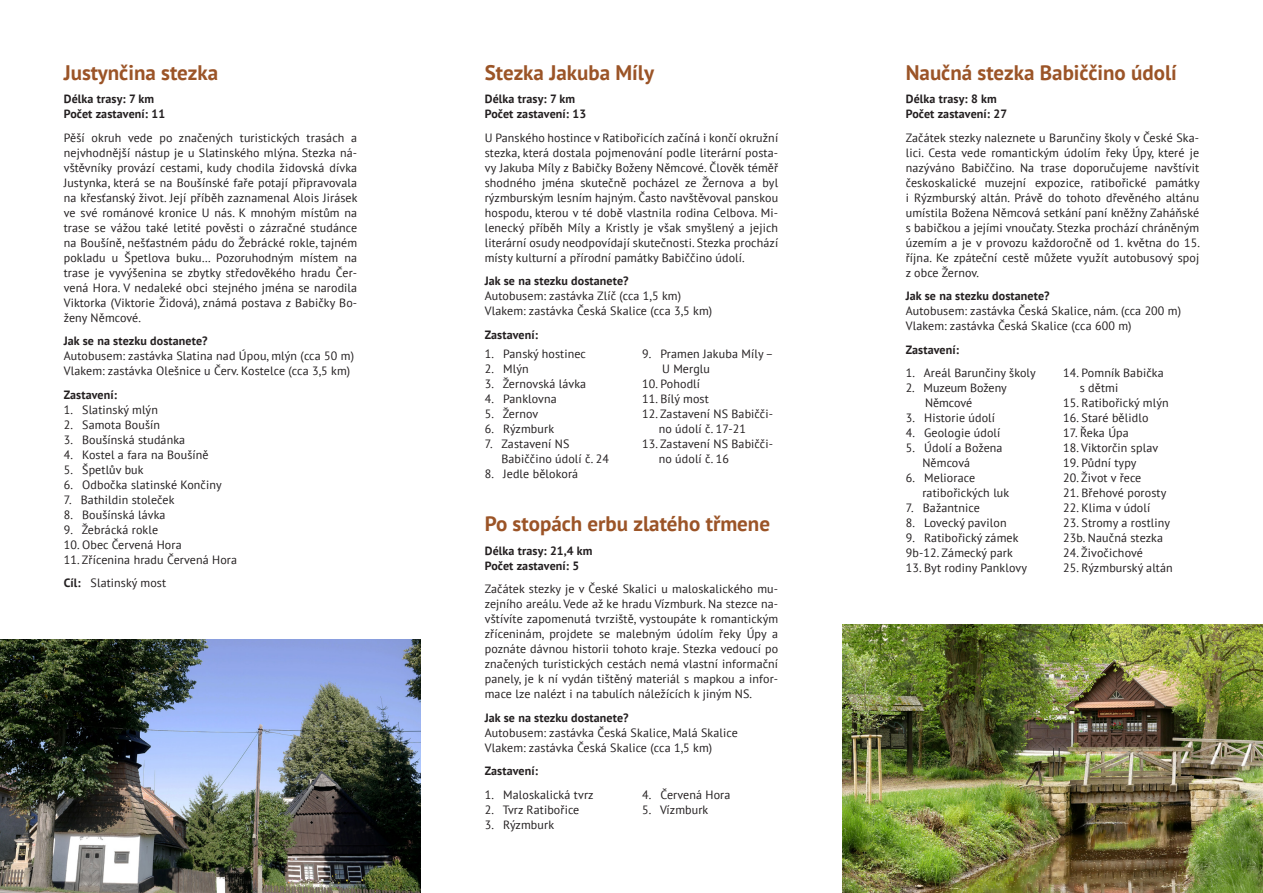
<style>
.page{position:relative;width:1263px;height:893px;background:#fff}
.page>*{position:absolute;margin:0;border:0;box-sizing:border-box;transform-origin:0 0}
.text{font:700 21px "PT Sans";color:#9b5427}
.text-2{font:12px/15px "PT Sans";letter-spacing:.01em;color:#231f20}
.text-3{font:700 12px/15px "PT Sans";letter-spacing:.01em;color:#231f20}
.s1{font-weight:700}
</style>
<div class="page">
<img style="left:0;top:640px;width:421px;height:253px">
<img style="left:842px;top:625px;width:421px;height:268px">
<p class="text" style="left:64px;top:58px;width:156px">Justynčina stezka</p>
<p class="text-3" style="left:64px;top:91px;width:103px">Délka trasy: 7 km<br>Počet zastavení: 11</p>
<p class="text-2" style="left:64px;top:130px;width:295px;text-align:justify">Pěší okruh vede po značených turistických trasách a nejvhodnější nástup je u Slatinského mlýna. Stezka ná&shy;vštěvníky provází cestami, kudy chodila židovská dívka Justynka, která se na Boušínské faře potají připravovala na křesťanský život. Její příběh zaznamenal Alois Jirásek ve své románové kronice U nás. K mnohým místům na trase se vážou také letité pověsti o zázračné studánce na Boušíně, nešťastném pádu do Žebrácké rokle, tajném pokladu u Špetlova buku… Pozoruhodným místem na trase je vyvýšenina se zbytky středověkého hradu Čer&shy;vená Hora. V nedaleké obci stejného jména se narodila Viktorka (Viktorie Židová), známá postava z Babičky Bo&shy;ženy Němcové.</p>
<p class="text-2" style="left:64px;top:333px;width:292px"><span class="s1">Jak se na stezku dostanete?<br></span>Autobusem: zastávka Slatina nad Úpou, mlýn (cca 50 m)<br>Vlakem: zastávka Olešnice u Červ. Kostelce (cca 3,5 km)</p>
<p class="text-3" style="left:64px;top:387px;width:55px">Zastavení:</p>
<p class="text-2" style="left:64px;top:402px;width:96px">1. Slatinský mlýn</p>
<p class="text-2" style="left:64px;top:417px;width:98px">2. Samota Boušín</p>
<p class="text-2" style="left:64px;top:432px;width:123px">3. Boušínská studánka</p>
<p class="text-2" style="left:64px;top:447px;width:146px">4. Kostel a fara na Boušíně</p>
<p class="text-2" style="left:64px;top:462px;width:81px">5. Špetlův buk</p>
<p class="text-2" style="left:64px;top:477px;width:159px">6. Odbočka slatinské Končiny</p>
<p class="text-2" style="left:64px;top:492px;width:112px">7. Bathildin stoleček</p>
<p class="text-2" style="left:64px;top:507px;width:103px">8. Boušínská lávka</p>
<p class="text-2" style="left:64px;top:522px;width:96px">9. Žebrácká rokle</p>
<p class="text-2" style="left:64px;top:537px;width:119px">10. Obec Červená Hora</p>
<p class="text-2" style="left:64px;top:552px;width:175px">11. Zřícenina hradu Červená Hora</p>
<p class="text-2" style="left:64px;top:575px;width:104px"><span class="s1">Cíl:</span> Slatinský most</p>
<p class="text" style="left:485px;top:58px;width:171px">Stezka Jakuba Míly</p>
<p class="text-3" style="left:485px;top:91px;width:103px">Délka trasy: 7 km<br>Počet zastavení: 13</p>
<p class="text-2" style="left:485px;top:130px;width:295px;text-align:justify">U Panského hostince v Ratibořicích začíná i končí okružní stezka, která dostala pojmenování podle literární posta&shy;vy Jakuba Míly z Babičky Boženy Němcové. Člověk téměř shodného jména skutečně pocházel ze Žernova a byl rýzmburským lesním hajným. Často navštěvoval panskou hospodu, kterou v té době vlastnila rodina Celbova. Mi&shy;lenecký příběh Míly a Kristly je však smyšlený a jejich literární osudy neodpovídají skutečnosti. Stezka prochází místy kulturní a přírodní památky Babiččino údolí.</p>
<p class="text-2" style="left:485px;top:273px;width:229px"><span class="s1">Jak se na stezku dostanete?<br></span>Autobusem: zastávka Zlíč (cca 1,5 km)<br>Vlakem: zastávka Česká Skalice (cca 3,5 km)</p>
<p class="text-3" style="left:485px;top:327px;width:55px">Zastavení:</p>
<p class="text-2" style="left:485px;top:346px;width:103px">1. Panský hostinec</p>
<p class="text-2" style="left:485px;top:361px;width:45px">2. Mlýn</p>
<p class="text-2" style="left:485px;top:376px;width:103px">3. Žernovská lávka</p>
<p class="text-2" style="left:485px;top:391px;width:73px">4. Panklovna</p>
<p class="text-2" style="left:485px;top:406px;width:55px">5. Žernov</p>
<p class="text-2" style="left:485px;top:421px;width:71px">6. Rýzmburk</p>
<p class="text-2" style="left:501px;top:436px;width:109px;text-indent:-17px">7. Zastavení NS<br>Babiččino údolí č. 24</p>
<p class="text-2" style="left:485px;top:466px;width:95px">8. Jedle bělokorá</p>
<p class="text-2" style="left:662px;top:346px;width:113px;text-indent:-20px">9. Pramen Jakuba Míly –<br>U Merglu</p>
<p class="text-2" style="left:642px;top:376px;width:59px">10. Pohodlí</p>
<p class="text-2" style="left:642px;top:391px;width:68px">11. Bílý most</p>
<p class="text-2" style="left:659px;top:406px;width:116px;text-indent:-17px">12. Zastavení NS Babičči&shy;no údolí č. 17-21</p>
<p class="text-2" style="left:659px;top:436px;width:116px;text-indent:-17px">13. Zastavení NS Babičči&shy;no údolí č. 16</p>
<p class="text" style="left:485px;top:510px;width:287px">Po stopách erbu zlatého třmene</p>
<p class="text-3" style="left:485px;top:543px;width:109px">Délka trasy: 21,4 km<br>Počet zastavení: 5</p>
<p class="text-2" style="left:485px;top:581px;width:295px;text-align:justify">Začátek stezky je v České Skalici u maloskalického mu&shy;zejního areálu. Vede až ke hradu Vízmburk. Na stezce na&shy;vštívíte zapomenutá tvrziště, vystoupáte k romantickým zříceninám, projdete se malebným údolím řeky Úpy a poznáte dávnou historii tohoto kraje. Stezka vedoucí po značených turistických cestách nemá vlastní informační panely, je k ní vydán tištěný materiál s mapkou a infor&shy;mace lze nalézt i na tabulích náležících k jiným NS.</p>
<p class="text-2" style="left:485px;top:710px;width:255px"><span class="s1">Jak se na stezku dostanete?<br></span>Autobusem: zastávka Česká Skalice, Malá Skalice<br>Vlakem: zastávka Česká Skalice (cca 1,5 km)</p>
<p class="text-3" style="left:485px;top:763px;width:55px">Zastavení:</p>
<p class="text-2" style="left:485px;top:787px;width:110px">1. Maloskalická tvrz</p>
<p class="text-2" style="left:485px;top:802px;width:96px">2. Tvrz Ratibořice</p>
<p class="text-2" style="left:485px;top:817px;width:71px">3. Rýzmburk</p>
<p class="text-2" style="left:642px;top:787px;width:90px">4. Červená Hora</p>
<p class="text-2" style="left:642px;top:802px;width:68px">5. Vízmburk</p>
<p class="text" style="left:906px;top:58px;width:273px">Naučná stezka Babiččino údolí</p>
<p class="text-3" style="left:906px;top:91px;width:103px">Délka trasy: 8 km<br>Počet zastavení: 27</p>
<p class="text-2" style="left:906px;top:130px;width:296px;text-align:justify">Začátek stezky naleznete u Barunčiny školy v České Ska&shy;lici. Cesta vede romantickým údolím řeky Úpy, které je nazýváno Babiččino. Na trase doporučujeme navštívit českoskalické muzejní expozice, ratibořické památky i Rýzmburský altán. Právě do tohoto dřevěného altánu umístila Božena Němcová setkání paní kněžny Zaháňské s babičkou a jejími vnoučaty. Stezka prochází chráněným územím a je v provozu každoročně od 1. května do 15. října. Ke zpáteční cestě můžete využít autobusový spoj z obce Žernov.</p>
<p class="text-2" style="left:906px;top:288px;width:277px"><span class="s1">Jak se na stezku dostanete?<br></span>Autobusem: zastávka Česká Skalice, nám. (cca 200 m)<br>Vlakem: zastávka Česká Skalice (cca 600 m)</p>
<p class="text-3" style="left:906px;top:342px;width:55px">Zastavení:</p>
<p class="text-2" style="left:906px;top:365px;width:132px">1. Areál Barunčiny školy</p>
<p class="text-2" style="left:925px;top:380px;width:83px;text-indent:-19px">2. Muzeum Boženy<br>Němcové</p>
<p class="text-2" style="left:906px;top:410px;width:91px">3. Historie údolí</p>
<p class="text-2" style="left:906px;top:425px;width:96px">4. Geologie údolí</p>
<p class="text-2" style="left:922px;top:440px;width:82px;text-indent:-17px">5. Údolí a Božena<br>Němcová</p>
<p class="text-2" style="left:922px;top:470px;width:88px;text-indent:-17px">6. Meliorace ratibořických luk</p>
<p class="text-2" style="left:906px;top:500px;width:76px">7. Bažantnice</p>
<p class="text-2" style="left:906px;top:515px;width:102px">8. Lovecký pavilon</p>
<p class="text-2" style="left:906px;top:530px;width:114px">9. Ratibořický zámek</p>
<p class="text-2" style="left:906px;top:545px;width:109px">9b-12. Zámecký park</p>
<p class="text-2" style="left:906px;top:560px;width:123px">13. Byt rodiny Panklovy</p>
<p class="text-2" style="left:1080px;top:365px;width:85px;text-indent:-17px">14. Pomník Babička s dětmi</p>
<p class="text-2" style="left:1063px;top:395px;width:107px">15. Ratibořický mlýn</p>
<p class="text-2" style="left:1063px;top:410px;width:87px">16. Staré bělidlo</p>
<p class="text-2" style="left:1063px;top:425px;width:67px">17. Řeka Úpa</p>
<p class="text-2" style="left:1063px;top:440px;width:97px">18. Viktorčin splav</p>
<p class="text-2" style="left:1063px;top:455px;width:75px">19. Půdní typy</p>
<p class="text-2" style="left:1063px;top:470px;width:80px">20. Život v řece</p>
<p class="text-2" style="left:1063px;top:485px;width:105px">21. Břehové porosty</p>
<p class="text-2" style="left:1063px;top:500px;width:89px">22. Klima v údolí</p>
<p class="text-2" style="left:1063px;top:515px;width:109px">23. Stromy a rostliny</p>
<p class="text-2" style="left:1063px;top:530px;width:101px">23b. Naučná stezka</p>
<p class="text-2" style="left:1063px;top:545px;width:81px">24. Živočichové</p>
<p class="text-2" style="left:1063px;top:560px;width:111px">25. Rýzmburský altán</p>
</div>
